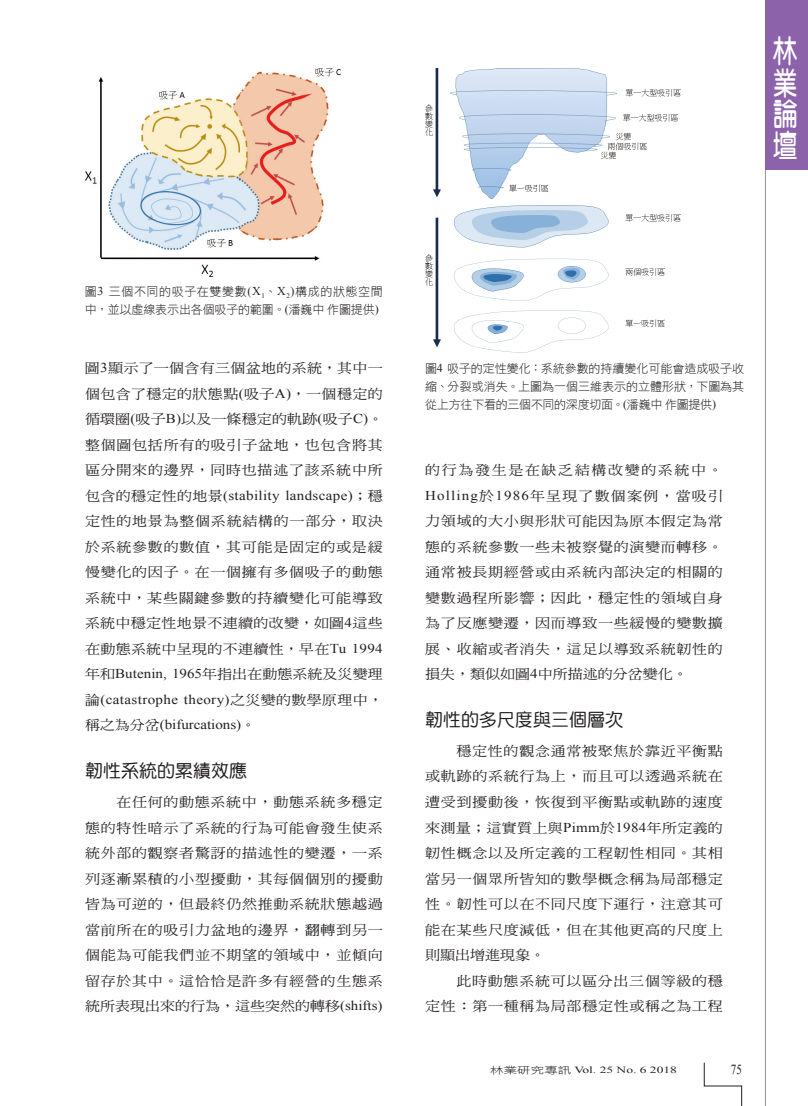
<style>
.page{position:relative;width:808px;height:1106px;background:#fff}
.page>*{position:absolute;margin:0;border:0;box-sizing:border-box;transform-origin:0 0}
.t1{font:31.5px/31.5px "DF Yuan W7 WINP BF";color:#fff;text-align:justify;scale:.77 1}
._02-內文中標標準{font:18px "DF Yuan W5 WINP BF";color:#231f20}
.t2{font:13.8px "Times New Roman";color:#231f20;scale:.8 1}
._01內文{font:13.5px/25.5px "DF Ming W5 WINP BF";letter-spacing:.045em;color:#231f20;text-align:justify;scale:1.11 1}
._06圖說{font:12px/18px "DF Hei W3 WINP BF";letter-spacing:-.005em;color:#231f20}
.t3{font:9.45px "Times New Roman";color:#231f20;scale:1.43 1}
.s1{font-family:"Times New Roman"}
.s2{font-family:"DF Hei W3 WINP BF"}
</style>
<div class="page">
<hr style="left:765px;top:0;width:1px;height:1106px;background:#6c6d70">
<svg style="left:704px;top:1062px;width:38px;height:44px"></svg>
<div style="left:766px;top:0;width:42px;height:170px;background:#8c62aa"></div>
<img style="left:85px;top:68px;width:255px;height:208px">
<img style="left:425px;top:206px;width:255px;height:146px">
<img style="left:425px;top:68px;width:255px;height:130px">
<h1 class="t1" style="left:773px;top:35px;width:32px">林業論壇</h1>
<p class="_06圖說" style="left:85px;top:282px;width:299px">圖<span class="s1">3</span> 三個不同的吸子在雙變數<span class="s1">(X</span><sub>1</sub>、<span class="s1">X</span><sub>2</sub><span class="s1">)</span>構成的狀態空間中，並以虛線表示出各個吸子的範圍。<span class="s1">(</span>潘巍中作圖提供<span class="s1">)</span></p>
<p class="_01內文" style="left:85px;top:355px;width:270px">圖<span class="s1">3</span>顯示了一個含有三個盆地的系統，其中一個包含了穩定的狀態點<span class="s1">(</span>吸子<span class="s1">A)</span>，一個穩定的循環圈<span class="s1">(</span>吸子<span class="s1">B)</span>以及一條穩定的軌跡<span class="s1">(</span>吸子<span class="s1">C)</span>。整個圖包括所有的吸引子盆地，也包含將其區分開來的邊界，同時也描述了該系統中所包含的穩定性的地景<span class="s1">(stability landscape)</span>；穩定性的地景為整個系統結構的一部分，取決於系統參數的數值，其可能是固定的或是緩慢變化的因子。在一個擁有多個吸子的動態系統中，某些關鍵參數的持續變化可能導致系統中穩定性地景不連續的改變，如圖<span class="s1">4</span>這些在動態系統中呈現的不連續性，早在<span class="s1">Tu 1994</span>年和<span class="s1">Butenin, 1965</span>年指出在動態系統及災變理論<span class="s1">(catastrophe theory)</span>之災變的數學原理中，稱之為分岔<span class="s1">(bifurcations)</span>。</p>
<p class="_02-內文中標標準" style="left:85px;top:761px;width:163px">韌性系統的累績效應</p>
<p class="_01內文" style="left:85px;top:789px;width:270px;text-indent:31px">在任何的動態系統中，動態系統多穩定態的特性暗示了系統的行為可能會發生使系統外部的觀察者驚訝的描述性的變遷，一系列逐漸累積的小型擾動，其每個個別的擾動皆為可逆的，但最終仍然推動系統狀態越過當前所在的吸引力盆地的邊界，翻轉到另一個能為可能我們並不期望的領域中，並傾向留存於其中。這恰恰是許多有經營的生態系統所表現出來的行為，這些突然的轉移<span class="s1">(shifts)</span></p>
<p class="_06圖說" style="left:425px;top:359px;width:321px;text-align:justify">圖<span class="s1">4</span> 吸子的定性變化：系統參數的持續變化可能會造成吸子收縮、分裂或消失。上圖為一個三維表示的立體形狀，下圖為其從上方往下看的三個不同的深度切面。<span class="s1">(</span>潘巍中作圖提供<span class="s1">)</span></p>
<p class="_01內文" style="left:425px;top:457px;width:270px">的行為發生是在缺乏結構改變的系統中。<span class="s1">Holling</span>於<span class="s1">1986</span>年呈現了數個案例，當吸引力領域的大小與形狀可能因為原本假定為常態的系統參數一些未被察覺的演變而轉移。通常被長期經營或由系統內部決定的相關的變數過程所影響；因此，穩定性的領域自身為了反應變遷，因而導致一些緩慢的變數擴展、收縮或者消失，這足以導致系統韌性的損失，類似如圖<span class="s1">4</span>中所描述的分岔變化。</p>
<p class="_02-內文中標標準" style="left:425px;top:710px;width:199px">韌性的多尺度與三個層次</p>
<p class="_01內文" style="left:425px;top:738px;width:270px;text-indent:31px">穩定性的觀念通常被聚焦於靠近平衡點或軌跡的系統行為上，而且可以透過系統在遭受到擾動後，恢復到平衡點或軌跡的速度來測量；這實質上與<span class="s1">Pimm</span>於<span class="s1">1984</span>年所定義的韌性概念以及所定義的工程韌性相同。其相當另一個眾所皆知的數學概念稱為局部穩定性。韌性可以在不同尺度下運行，注意其可能在某些尺度減低，但在其他更高的尺度上則顯出增進現象。</p>
<p class="_01內文" style="left:425px;top:967px;width:270px;text-align:right">此時動態系統可以區分出三個等級的穩<br>定性：第一種稱為局部穩定性或稱之為工程</p>
<p class="t3" style="left:490px;top:1063px;width:132px"><span class="s2">林業研究專訊</span> Vol. 25 No. 6 2018</p>
<p class="t2" style="left:731px;top:1060px;width:15px">75</p>
</div>
